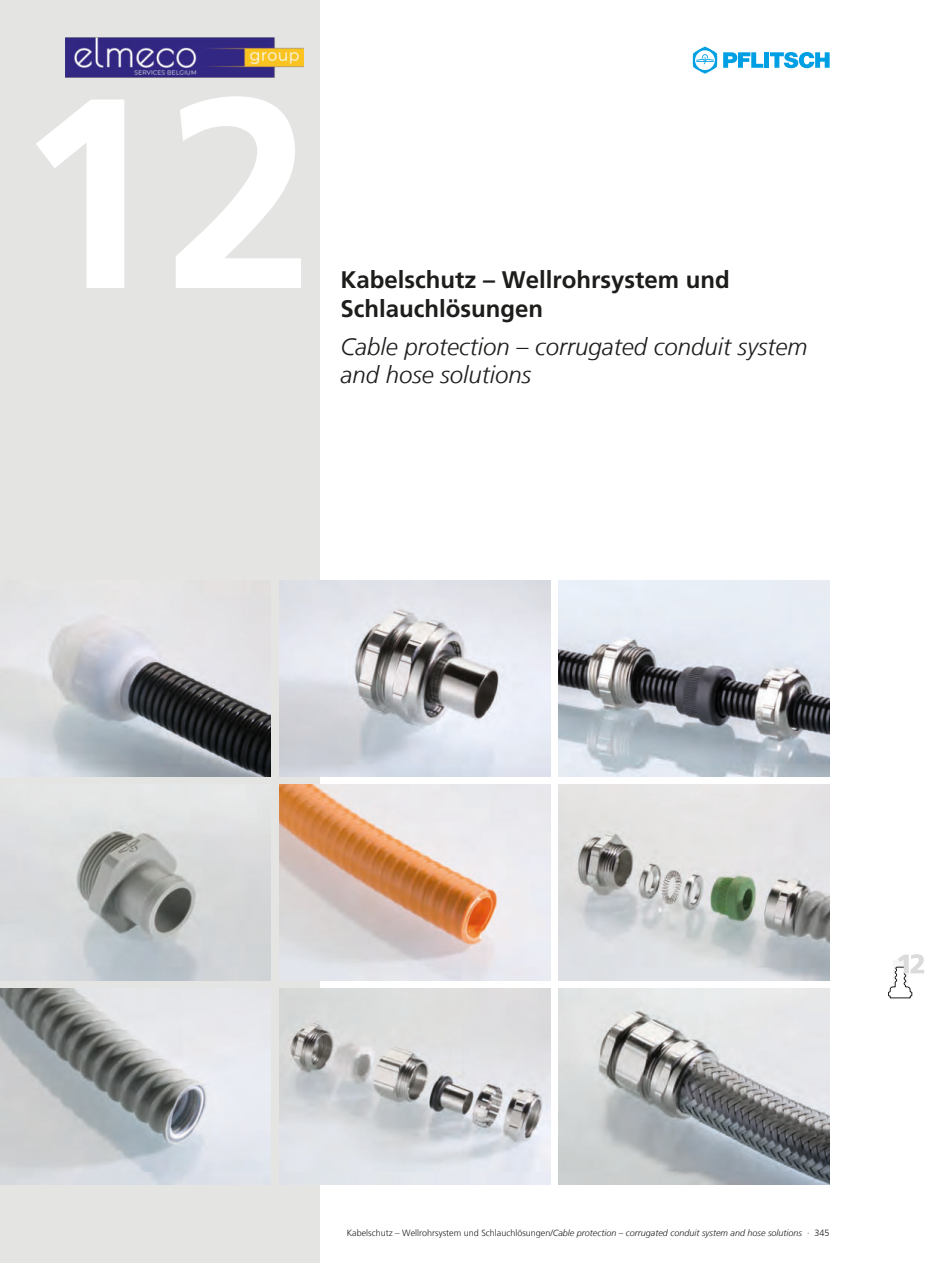
<style>
.page{position:relative;width:936px;height:1263px;background:#fff}
.page>*{position:absolute;margin:0;border:0;box-sizing:border-box;transform-origin:0 0}
.t1{font:700 270px "Frutiger LT Com";color:#fff}
.t2{font:italic 300 24px/28.8px "Frutiger LT Com";color:#1d1d1b}
.t3{font:700 24px/28.8px "Frutiger LT Com";color:#1d1d1b}
.t4{font:italic 300 9px "Frutiger LT Com";color:#1d1d1b}
.s1{font-style:normal}
</style>
<div class="page">
<svg style="left:723px;top:52px;width:40px;height:16px"></svg>
<div style="left:764px;top:52px;width:5px;height:16px;background:#009fe3"></div>
<svg style="left:770px;top:52px;width:59px;height:16px"></svg>
<svg style="left:692px;top:47px;width:25px;height:26px"></svg>
<div style="left:0;top:0;width:319px;height:1263px;background:#e4e4e3"></div>
<svg style="left:888px;top:954px;width:36px;height:44px"></svg>
<img style="left:0;top:626px;width:271px;height:150px">
<img style="left:279px;top:580px;width:271px;height:196px">
<img style="left:0;top:823px;width:271px;height:157px">
<img style="left:279px;top:784px;width:271px;height:196px">
<img style="left:558px;top:784px;width:271px;height:196px">
<img style="left:0;top:989px;width:271px;height:195px">
<img style="left:279px;top:989px;width:271px;height:195px">
<img style="left:558px;top:989px;width:271px;height:195px">
<img style="left:558px;top:580px;width:271px;height:196px">
<img style="left:65px;top:37px;width:238px;height:41px">
<h1 class="t1" style="left:14px;top:82px;width:302px">12</h1>
<h2 class="t3" style="left:340px;top:267px;width:391px">Kabelschutz – Wellrohrsystem und<br>Schlauchlösungen</h2>
<h2 class="t2" style="left:340px;top:334px;width:468px">Cable protection – corrugated conduit system and hose solutions</h2>
<p class="t4" style="left:347px;top:1229px;width:484px"><span class="s1">Kabelschutz – Wellrohrsystem und Schlauchlösungen/</span>Cable protection – corrugated conduit system and hose solutions <span class="s1">∙ 345</span></p>
</div>
